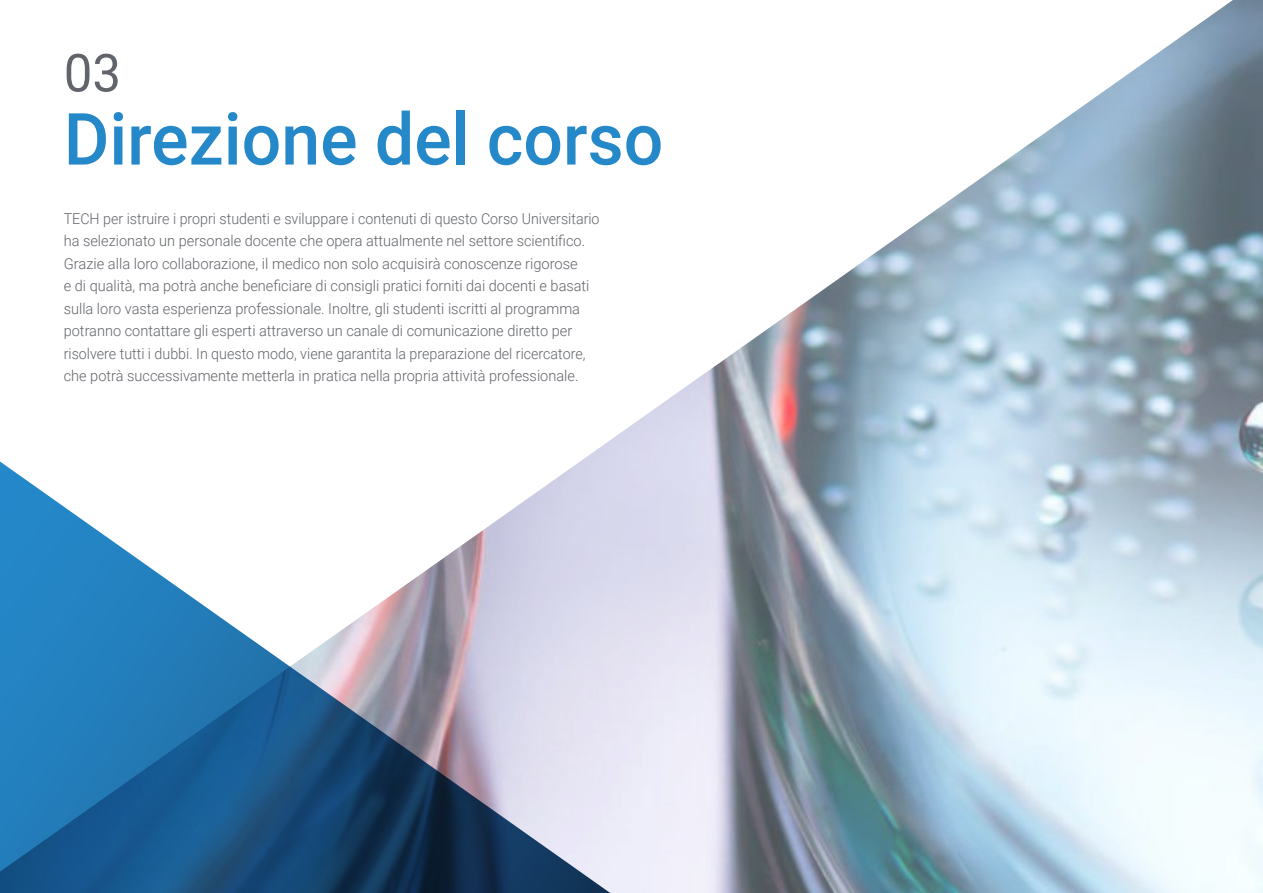
<style>
.page{position:relative;width:1263px;height:893px;background:#fff}
.page>*{position:absolute;margin:0;border:0;box-sizing:border-box;transform-origin:0 0}
.t1{font:500 72px "Roboto";color:#2488c9}
.t2{font:52.5px "Roboto";color:#61646a}
.t3{font:300 15px/22.5px "Roboto";color:#61646a;scale:.95 1}
</style>
<div class="page">
<img style="left:602px;top:0;width:661px;height:893px">
<svg style="left:0;top:446px;width:640px;height:447px"></svg>
<h2 class="t2" style="left:64px;top:36px;width:59px">03</h2>
<h1 class="t1" style="left:64px;top:89px;width:601px">Direzione del corso</h1>
<p class="t3" style="left:64px;top:207px;width:565px">TECH per istruire i propri studenti e sviluppare i contenuti di questo Corso Universitario ha selezionato un personale docente che opera attualmente nel settore scientifico.<br>Grazie alla loro collaborazione, il medico non solo acquisirà conoscenze rigorose<br>e di qualità, ma potrà anche beneficiare di consigli pratici forniti dai docenti e basati sulla loro vasta esperienza professionale. Inoltre, gli studenti iscritti al programma potranno contattare gli esperti attraverso un canale di comunicazione diretto per risolvere tutti i dubbi. In questo modo, viene garantita la preparazione del ricercatore, che potrà successivamente metterla in pratica nella propria attività professionale.</p>
</div>
